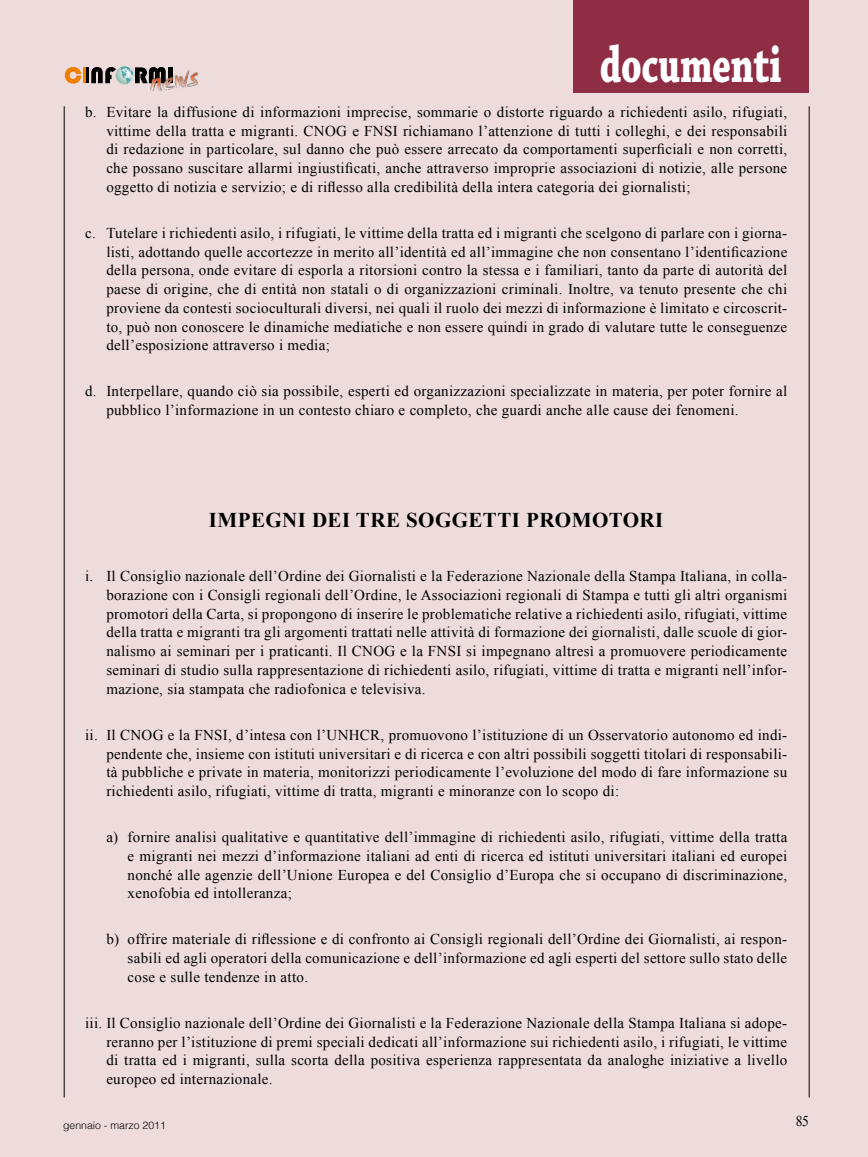
<style>
.page{position:relative;width:868px;height:1157px;background:#fff}
.page>*{position:absolute;margin:0;border:0;box-sizing:border-box;transform-origin:0 0}
.t1{font:700 54px "Chaparral Pro";letter-spacing:-.005em;color:#fff;scale:.7 1}
.t2{font:700 21px "Times New Roman";letter-spacing:.02em;color:#000}
.t3{font:15px/18.8px "Times New Roman";letter-spacing:.02em;color:#000;text-align:justify}
.t4{font:15px "Times New Roman";letter-spacing:.02em;color:#000;scale:.9 1}
.t5{font:300 10.5px "Helvetica";color:#000}
</style>
<div class="page">
<div style="left:0;top:0;width:867px;height:1157px;background:#eedcdd"></div>
<div style="left:168px;top:67px;width:5px;height:16px;background:#000"></div>
<svg style="left:65px;top:66px;width:101px;height:18px"></svg>
<img style="left:147px;top:70px;width:51px;height:21px">
<div style="left:572px;top:0;width:236px;height:93px;background:#8e2d44"></div>
<hr style="left:64px;top:106px;width:1px;height:991px;background:#000">
<hr style="left:808px;top:106px;width:1px;height:991px;background:#000">
<h1 class="t1" style="left:599px;top:33px;width:261px">documenti</h1>
<p class="t3" style="left:106px;top:102px;width:682px;text-indent:-21px">b. Evitare la diffusione di informazioni imprecise, sommarie o distorte riguardo a richiedenti asilo, rifugiati, vittime della tratta e migranti. CNOG e FNSI richiamano l’attenzione di tutti i colleghi, e dei responsabili di redazione in particolare, sul danno che può essere arrecato da comportamenti superficiali e non corretti, che possano suscitare allarmi ingiustificati, anche attraverso improprie associazioni di notizie, alle persone oggetto di notizia e servizio; e di riflesso alla credibilità della intera categoria dei giornalisti;</p>
<p class="t3" style="left:106px;top:223px;width:682px;text-indent:-21px">c. Tutelare i richiedenti asilo, i rifugiati, le vittime della tratta ed i migranti che scelgono di parlare con i giorna&shy;listi, adottando quelle accortezze in merito all’identità ed all’immagine che non consentano l’identificazione della persona, onde evitare di esporla a ritorsioni contro la stessa e i familiari, tanto da parte di autorità del paese di origine, che di entità non statali o di organizzazioni criminali. Inoltre, va tenuto presente che chi proviene da contesti socioculturali diversi, nei quali il ruolo dei mezzi di informazione è limitato e circoscrit&shy;to, può non conoscere le dinamiche mediatiche e non essere quindi in grado di valutare tutte le conseguenze dell’esposizione attraverso i media;</p>
<p class="t3" style="left:106px;top:382px;width:682px;text-indent:-21px">d. Interpellare, quando ciò sia possibile, esperti ed organizzazioni specializzate in materia, per poter fornire al pubblico l’informazione in un contesto chiaro e completo, che guardi anche alle cause dei fenomeni.</p>
<h2 class="t2" style="left:209px;top:505px;width:456px">IMPEGNI DEI TRE SOGGETTI PROMOTORI</h2>
<p class="t3" style="left:106px;top:566px;width:682px;text-indent:-21px">i. Il Consiglio nazionale dell’Ordine dei Giornalisti e la Federazione Nazionale della Stampa Italiana, in colla&shy;borazione con i Consigli regionali dell’Ordine, le Associazioni regionali di Stampa e tutti gli altri organismi promotori della Carta, si propongono di inserire le problematiche relative a richiedenti asilo, rifugiati, vittime della tratta e migranti tra gli argomenti trattati nelle attività di formazione dei giornalisti, dalle scuole di gior&shy;nalismo ai seminari per i praticanti. Il CNOG e la FNSI si impegnano altresì a promuovere periodicamente seminari di studio sulla rappresentazione di richiedenti asilo, rifugiati, vittime di tratta e migranti nell’infor&shy;mazione, sia stampata che radiofonica e televisiva.</p>
<p class="t3" style="left:106px;top:725px;width:682px;text-indent:-21px">ii. Il CNOG e la FNSI, d’intesa con l’UNHCR, promuovono l’istituzione di un Osservatorio autonomo ed indi&shy;pendente che, insieme con istituti universitari e di ricerca e con altri possibili soggetti titolari di responsabili&shy;tà pubbliche e private in materia, monitorizzi periodicamente l’evoluzione del modo di fare informazione su richiedenti asilo, rifugiati, vittime di tratta, migranti e minoranze con lo scopo di:</p>
<p class="t3" style="left:128px;top:827px;width:661px;text-indent:-21px">a) fornire analisi qualitative e quantitative dell’immagine di richiedenti asilo, rifugiati, vittime della tratta e migranti nei mezzi d’informazione italiani ad enti di ricerca ed istituti universitari italiani ed europei nonché alle agenzie dell’Unione Europea e del Consiglio d’Europa che si occupano di discriminazione, xenofobia ed intolleranza;</p>
<p class="t3" style="left:128px;top:929px;width:661px;text-indent:-21px">b) offrire materiale di riflessione e di confronto ai Consigli regionali dell’Ordine dei Giornalisti, ai respon&shy;sabili ed agli operatori della comunicazione e dell’informazione ed agli esperti del settore sullo stato delle cose e sulle tendenze in atto.</p>
<p class="t3" style="left:106px;top:1013px;width:682px;text-indent:-21px">iii. Il Consiglio nazionale dell’Ordine dei Giornalisti e la Federazione Nazionale della Stampa Italiana si adope&shy;reranno per l’istituzione di premi speciali dedicati all’informazione sui richiedenti asilo, i rifugiati, le vittime di tratta ed i migranti, sulla scorta della positiva esperienza rappresentata da analoghe iniziative a livello europeo ed internazionale.</p>
<p class="t5" style="left:63px;top:1119px;width:104px">gennaio - marzo 2011</p>
<p class="t4" style="left:795px;top:1110px;width:16px">85</p>
</div>
